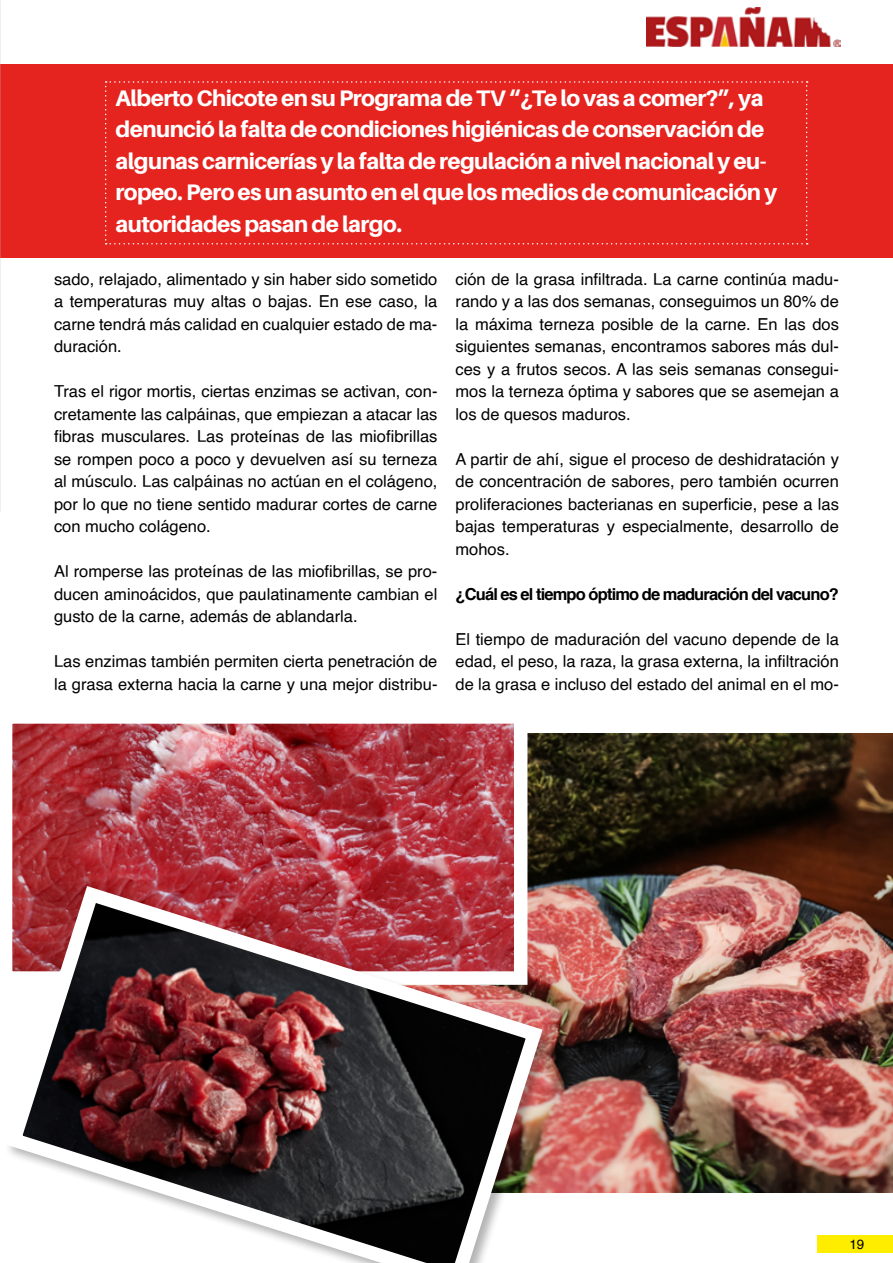
<style>
.page{position:relative;width:893px;height:1263px;background:#fff}
.page>*{position:absolute;margin:0;border:0;box-sizing:border-box;transform-origin:0 0}
.t1{font:800 22.5px/31.5px "Aileron";letter-spacing:-.025em;color:#fff}
.t2{font:16.5px/22.5px "Helvetica";color:#000;text-align:justify}
.t3{font:700 16.5px "Helvetica";letter-spacing:-.05em;color:#000}
.t4{font:13.5px "Helvetica";color:#000}
</style>
<div class="page">
<div style="left:0;top:64px;width:893px;height:193px;background:#e5231f"></div>
<svg style="left:105px;top:81px;width:703px;height:163px"></svg>
<div style="left:817px;top:1235px;width:76px;height:17px;background:#ffed00"></div>
<img style="left:527px;top:733px;width:366px;height:460px">
<svg style="left:12px;top:723px;width:502px;height:154px"></svg>
<img style="left:9px;top:877px;width:542px;height:386px">
<img style="left:646px;top:8px;width:194px;height:38px">
<p class="t1" style="left:116px;top:82px;width:663px">Alberto Chicote en su Programa de TV “¿Te lo vas a comer?”, ya denunció la falta de condiciones higiénicas de conservación de algunas carnicerías y la falta de regulación a nivel nacional y eu&shy;ropeo. Pero es un asunto en el que los medios de comunicación y autoridades pasan de largo.</p>
<p class="t2" style="left:54px;top:268px;width:385px">sado, relajado, alimentado y sin haber sido sometido a temperaturas muy altas o bajas. En ese caso, la carne tendrá más calidad en cualquier estado de ma&shy;duración.</p>
<p class="t2" style="left:54px;top:380px;width:385px">Tras el rigor mortis, ciertas enzimas se activan, con&shy;cretamente las calpáinas, que empiezan a atacar las fibras musculares. Las proteínas de las miofibrillas se rompen poco a poco y devuelven así su terneza al músculo. Las calpáinas no actúan en el colágeno, por lo que no tiene sentido madurar cortes de carne con mucho colágeno.</p>
<p class="t2" style="left:54px;top:561px;width:385px">Al romperse las proteínas de las miofibrillas, se pro&shy;ducen aminoácidos, que paulatinamente cambian el gusto de la carne, además de ablandarla.</p>
<p class="t2" style="left:54px;top:651px;width:385px">Las enzimas también permiten cierta penetración de la grasa externa hacia la carne y una mejor distribu-</p>
<p class="t2" style="left:455px;top:268px;width:385px">ción de la grasa infiltrada. La carne continúa madu&shy;rando y a las dos semanas, conseguimos un 80% de la máxima terneza posible de la carne. En las dos siguientes semanas, encontramos sabores más dul&shy;ces y a frutos secos. A las seis semanas consegui&shy;mos la terneza óptima y sabores que se asemejan a los de quesos maduros.</p>
<p class="t2" style="left:455px;top:448px;width:385px">A partir de ahí, sigue el proceso de deshidratación y de concentración de sabores, pero también ocurren proliferaciones bacterianas en superficie, pese a las bajas temperaturas y especialmente, desarrollo de mohos.</p>
<p class="t3" style="left:455px;top:580px;width:385px">¿Cuál es el tiempo óptimo de maduración del vacuno?</p>
<p class="t2" style="left:455px;top:628px;width:385px">El tiempo de maduración del vacuno depende de la edad, el peso, la raza, la grasa externa, la infiltración de la grasa e incluso del estado del animal en el mo-</p>
<p class="t4" style="left:849px;top:1233px;width:17px">19</p>
</div>
